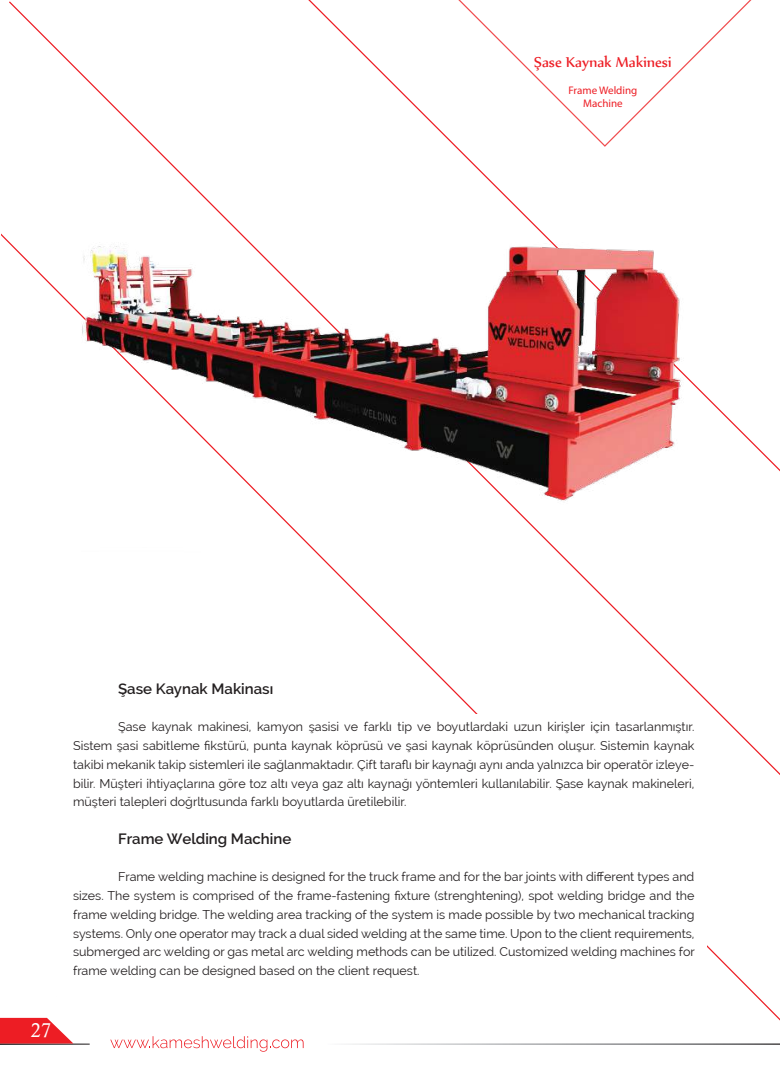
<style>
.page{position:relative;width:780px;height:1088px;background:#fff}
.page>*{position:absolute;margin:0;border:0;box-sizing:border-box;transform-origin:0 0}
.t1{font:20px "Calisto";color:#fff}
.t2{font:17.5px "Nyala";color:#ed1d24}
.t3{font:600 15px "Raleway";color:#231f20}
.t4{font:12.5px/18.8px "Raleway";color:#231f20;text-align:justify}
.t5{font:11px/13.2px "Myriad Pro";color:#ed1d24;text-align:center}
</style>
<div class="page">
<svg style="left:458px;top:0;width:294px;height:114px"></svg>
<img style="left:82px;top:114px;width:601px;height:506px">
<svg style="left:110px;top:1036px;width:193px;height:16px"></svg>
<svg style="left:0;top:1018px;width:73px;height:25px"></svg>
<h2 class="t2" style="left:534px;top:51px;width:139px">Şase Kaynak Makinesi</h2>
<p class="t5" style="left:568px;top:83px;width:70px">Frame Welding<br>Machine</p>
<h1 class="t1" style="left:31px;top:1018px;width:22px">27</h1>
<p class="t3" style="left:118px;top:680px;width:157px">Şase Kaynak Makinası</p>
<p class="t4" style="left:73px;top:717px;width:623px;text-indent:45px">Şase kaynak makinesi, kamyon şasisi ve farklı tip ve boyutlardaki uzun kirişler için tasarlanmıştır.<br>Sistem şasi sabitleme fikstürü, punta kaynak köprüsü ve şasi kaynak köprüsünden oluşur. Sistemin kaynak takibi mekanik takip sistemleri ile sağlanmaktadır. Çift taraflı bir kaynağı aynı anda yalnızca bir operatör izleye&shy;bilir. Müşteri ihtiyaçlarına göre toz altı veya gaz altı kaynağı yöntemleri kullanılabilir. Şase kaynak makineleri, müşteri talepleri doğrltusunda farklı boyutlarda üretilebilir.</p>
<p class="t3" style="left:118px;top:830px;width:175px">Frame Welding Machine</p>
<p class="t4" style="left:73px;top:867px;width:623px;text-indent:45px">Frame welding machine is designed for the truck frame and for the bar joints with different types and sizes. The system is comprised of the frame-fastening fixture (strenghtening), spot welding bridge and the frame welding bridge. The welding area tracking of the system is made possible by two mechanical tracking systems. Only one operator may track a dual sided welding at the same time. Upon to the client requirements, submerged arc welding or gas metal arc welding methods can be utilized. Customized welding machines for frame welding can be designed based on the client request.</p>
</div>
